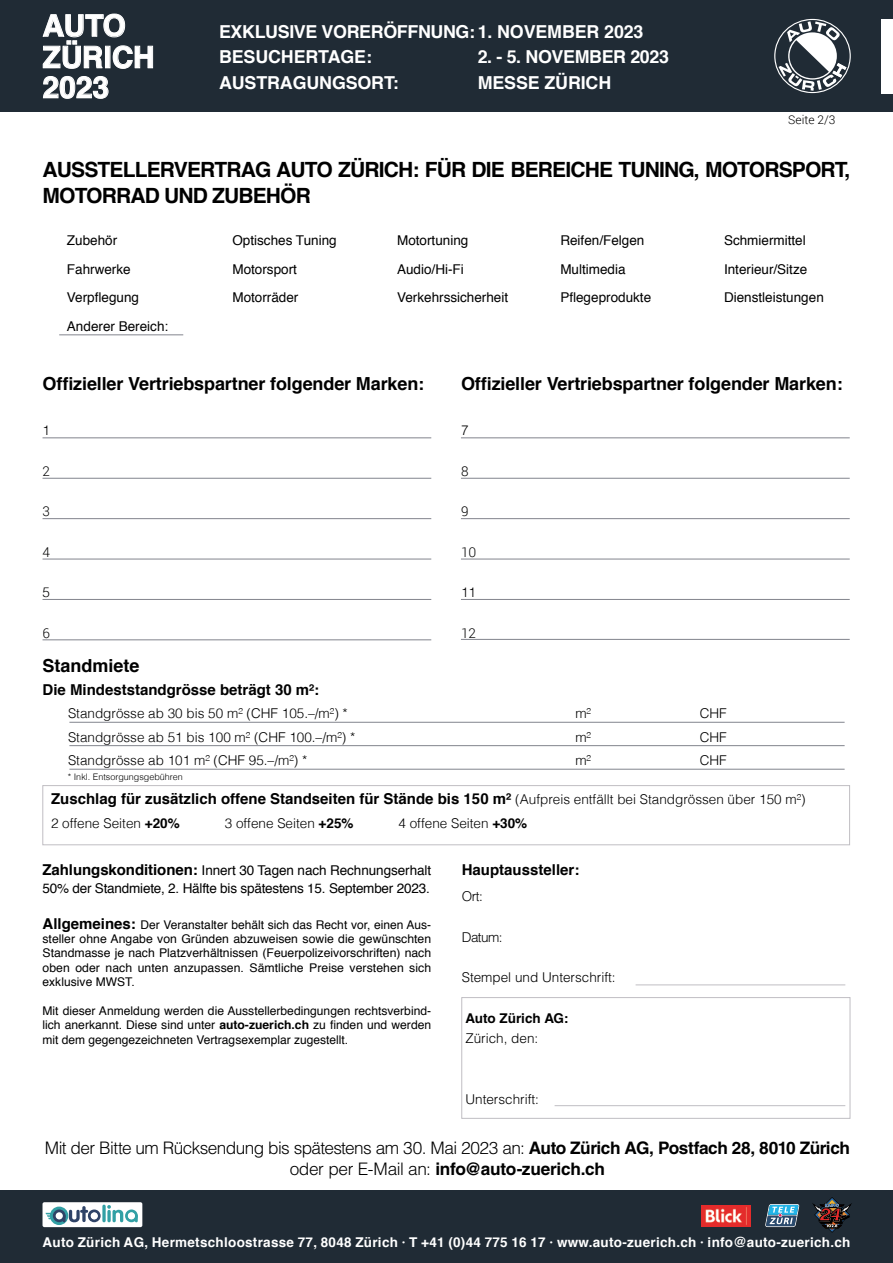
<style>
.page{position:relative;width:893px;height:1263px;background:#fff}
.page>*{position:absolute;margin:0;border:0;box-sizing:border-box;transform-origin:0 0}
.t1{font:700 30px/30.8px "Helvetica";color:#fff}
.t2{font:700 21px/25.2px "Helvetica";letter-spacing:-.04em;color:#000}
.t3{font:700 18px "Helvetica";letter-spacing:-.005em;color:#000}
.t4{font:700 17.85px/25.3px "Helvetica";letter-spacing:-.005em;color:#fff}
.t5{font:300 17.25px/20.2px "Helvetica LT Pro";letter-spacing:-.035em;color:#000;text-align:center}
.t6{font:700 15px "Helvetica";color:#000}
.t7{font:13.5px/28.5px "Helvetica";color:#000}
.t8{font:300 13.5px/23.2px "Helvetica";color:#000;text-align:justify}
.t9{font:700 13.5px "Helvetica";letter-spacing:.02em;color:#fff}
.t10{font:300 13.5px "Helvetica LT Pro";color:#000}
.t11{font:700 13.5px "Helvetica LT Pro";color:#000}
.t12{font:300 13.5px "Roboto";color:#000}
.t13{font:12px/14.4px "Helvetica";color:#000;text-align:justify}
.t14{font:300 12px "Roboto";color:#000}
.t15{font:300 9px "Helvetica";color:#000}
.s1{font-weight:300;font-size:13.5px}
.s2{font-weight:700}
.s3{font-weight:700;font-size:15px}
</style>
<div class="page">
<div style="left:0;top:0;width:893px;height:111px;background:#202b35"></div>
<div style="left:881px;top:19px;width:12px;height:74px;background:#fff"></div>
<svg style="left:775px;top:20px;width:75px;height:72px"></svg>
<svg style="left:778px;top:21px;width:68px;height:70px"></svg>
<svg style="left:43px;top:13px;width:110px;height:86px"></svg>
<div style="left:0;top:1191px;width:893px;height:72px;background:#202b35"></div>
<img style="left:702px;top:1205px;width:49px;height:22px">
<svg style="left:765px;top:1204px;width:34px;height:23px"></svg>
<svg style="left:814px;top:1197px;width:37px;height:35px"></svg>
<div style="left:43px;top:1202px;width:99px;height:25px;background:#fff;border-radius:2px"></div>
<svg style="left:50px;top:1206px;width:18px;height:19px"></svg>
<svg style="left:46px;top:1205px;width:92px;height:17px"></svg>
<div style="left:128px;top:1212px;width:7px;height:7px;background:#fff;border-radius:50%"></div>
<hr style="left:43px;top:437px;width:388px;height:1px;background:#82848d">
<hr style="left:461px;top:437px;width:389px;height:1px;background:#82848d">
<hr style="left:43px;top:478px;width:388px;height:1px;background:#82848d">
<hr style="left:461px;top:478px;width:389px;height:1px;background:#82848d">
<hr style="left:43px;top:518px;width:388px;height:1px;background:#82848d">
<hr style="left:461px;top:518px;width:389px;height:1px;background:#82848d">
<hr style="left:43px;top:559px;width:388px;height:1px;background:#82848d">
<hr style="left:461px;top:559px;width:389px;height:1px;background:#82848d">
<hr style="left:43px;top:599px;width:388px;height:1px;background:#82848d">
<hr style="left:461px;top:599px;width:389px;height:1px;background:#82848d">
<hr style="left:461px;top:639px;width:389px;height:1px;background:#82848d">
<hr style="left:69px;top:722px;width:776px;height:1px;background:#82848d">
<hr style="left:69px;top:745px;width:776px;height:1px;background:#82848d">
<hr style="left:69px;top:769px;width:776px;height:1px;background:#82848d">
<hr style="left:43px;top:639px;width:388px;height:1px;background:#82848d">
<hr style="left:59px;top:334px;width:124px;height:1px;background:#82848d">
<div style="left:461px;top:997px;width:389px;height:122px;border:1px solid #c0bec3"></div>
<div style="left:42px;top:785px;width:808px;height:60px;border:1px solid #c0bec3"></div>
<hr style="left:555px;top:1105px;width:290px;height:1px;background:#c0bec3">
<hr style="left:636px;top:984px;width:209px;height:1px;background:#c0bec3">
<h1 class="t1" style="left:43px;top:11px;width:114px">AUTO<br>ZÜRICH<br>2023</h1>
<h3 class="t4" style="left:219px;top:19px;width:426px">EXKLUSIVE VORERÖFFNUNG: 1. NOVEMBER 2023<br>BESUCHERTAGE:</h3>
<h3 class="t4" style="left:478px;top:45px;width:193px">2. - 5. NOVEMBER 2023</h3>
<h3 class="t4" style="left:219px;top:70px;width:181px">AUSTRAGUNGSORT:</h3>
<h3 class="t4" style="left:478px;top:70px;width:135px">MESSE ZÜRICH</h3>
<p class="t14" style="left:788px;top:111px;width:49px">Seite 2/3</p>
<h2 class="t2" style="left:43px;top:158px;width:809px">AUSSTELLERVERTRAG AUTO ZÜRICH: FÜR DIE BEREICHE TUNING, MOTORSPORT,<br>MOTORRAD UND ZUBEHÖR</h2>
<p class="t7" style="left:67px;top:227px;width:103px">Zubehör<br>Fahrwerke<br>Verpflegung<br>Anderer Bereich:</p>
<p class="t7" style="left:232px;top:227px;width:106px">Optisches Tuning<br>Motorsport<br>Motorräder</p>
<p class="t7" style="left:397px;top:227px;width:113px">Motortuning<br>Audio/Hi-Fi<br>Verkehrssicherheit</p>
<p class="t7" style="left:560px;top:227px;width:92px">Reifen/Felgen<br>Multimedia<br>Pflegeprodukte</p>
<p class="t7" style="left:724px;top:227px;width:101px">Schmiermittel<br>Interieur/Sitze<br>Dienstleistungen</p>
<h3 class="t3" style="left:43px;top:370px;width:383px">Offizieller Vertriebspartner folgender Marken:</h3>
<p class="t8" style="left:43px;top:418px;width:9px">1</p>
<p class="t12" style="left:43px;top:462px;width:9px">2</p>
<p class="t12" style="left:43px;top:502px;width:9px">3</p>
<p class="t12" style="left:43px;top:543px;width:9px">4</p>
<p class="t8" style="left:43px;top:580px;width:9px">5</p>
<p class="t12" style="left:43px;top:624px;width:9px">6</p>
<h3 class="t3" style="left:461px;top:370px;width:383px">Offizieller Vertriebspartner folgender Marken:</h3>
<p class="t8" style="left:461px;top:418px;width:9px">7</p>
<p class="t12" style="left:461px;top:462px;width:9px">8</p>
<p class="t12" style="left:461px;top:502px;width:9px">9</p>
<p class="t12" style="left:461px;top:543px;width:17px">10</p>
<p class="t8" style="left:461px;top:580px;width:16px">11</p>
<p class="t12" style="left:461px;top:624px;width:16px">12</p>
<h3 class="t3" style="left:43px;top:651px;width:99px">Standmiete</h3>
<p class="t6" style="left:43px;top:678px;width:278px">Die Mindeststandgrösse beträgt 30 m²:</p>
<p class="t8" style="left:68px;top:701px;width:289px;text-align:left">Standgrösse ab 30 bis 50 m² (CHF 105.–/m²) *<br>Standgrösse ab 51 bis 100 m² (CHF 100.–/m²) *<br>Standgrösse ab 101 m² (CHF 95.–/m²) *</p>
<p class="t15" style="left:68px;top:769px;width:117px">* Inkl. Entsorgungsgebühren</p>
<p class="t6" style="left:51px;top:787px;width:756px">Zuschlag für zusätzlich offene Standseiten für Stände bis 150 m² <span class="s1">(Aufpreis entfällt bei Standgrössen über 150 m²)</span></p>
<p class="t8" style="left:51px;top:810px;width:130px">2 offene Seiten <span class="s2">+20%</span></p>
<p class="t8" style="left:225px;top:810px;width:130px">3 offene Seiten <span class="s2">+25%</span></p>
<p class="t8" style="left:399px;top:810px;width:130px">4 offene Seiten <span class="s2">+30%</span></p>
<p class="t6" style="left:462px;top:857px;width:119px">Hauptaussteller:</p>
<p class="t10" style="left:462px;top:888px;width:23px">Ort:</p>
<p class="t10" style="left:462px;top:928px;width:42px">Datum:</p>
<p class="t10" style="left:462px;top:969px;width:155px">Stempel und Unterschrift:</p>
<p class="t11" style="left:465px;top:1010px;width:105px">Auto Zürich AG:</p>
<p class="t10" style="left:465px;top:1030px;width:74px">Zürich, den:</p>
<p class="t8" style="left:575px;top:701px;width:17px">m² m² m²</p>
<p class="t8" style="left:700px;top:701px;width:28px">CHF CHF CHF</p>
<p class="t7" style="left:43px;top:861px;width:390px;line-height:18px"><span class="s3">Zahlungskonditionen:</span> Innert 30 Tagen nach Rechnungserhalt<br>50% der Standmiete, 2. Hälfte bis spätestens 15. September 2023.</p>
<p class="t13" style="left:43px;top:917px;width:390px"><span class="s3">Allgemeines:</span> Der Veranstalter behält sich das Recht vor, einen Aus&shy;steller ohne Angabe von Gründen abzuweisen sowie die gewünschten Standmasse je nach Platzverhältnissen (Feuerpolizeivorschriften) nach oben oder nach unten anzupassen. Sämtliche Preise verstehen sich exklusive MWST.</p>
<p class="t13" style="left:43px;top:1004px;width:390px">Mit dieser Anmeldung werden die Ausstellerbedingungen rechtsverbind&shy;lich anerkannt. Diese sind unter <span class="s2">auto-zuerich.ch</span> zu finden und werden mit dem gegengezeichneten Vertragsexemplar zugestellt.</p>
<p class="t10" style="left:465px;top:1090px;width:75px">Unterschrift:</p>
<h3 class="t5" style="left:45px;top:1138px;width:807px">Mit der Bitte um Rücksendung bis spätestens am 30. Mai 2023 an: <span class="s2">Auto Zürich AG, Postfach 28, 8010 Zürich </span>oder per E-Mail an: <span class="s2">info@auto-zuerich.ch</span></h3>
<p class="t9" style="left:43px;top:1231px;width:809px">Auto Zürich AG, Hermetschloostrasse 77, 8048 Zürich · T +41 (0)44 775 16 17 · www.auto-zuerich.ch · info@auto-zuerich.ch</p>
</div>
